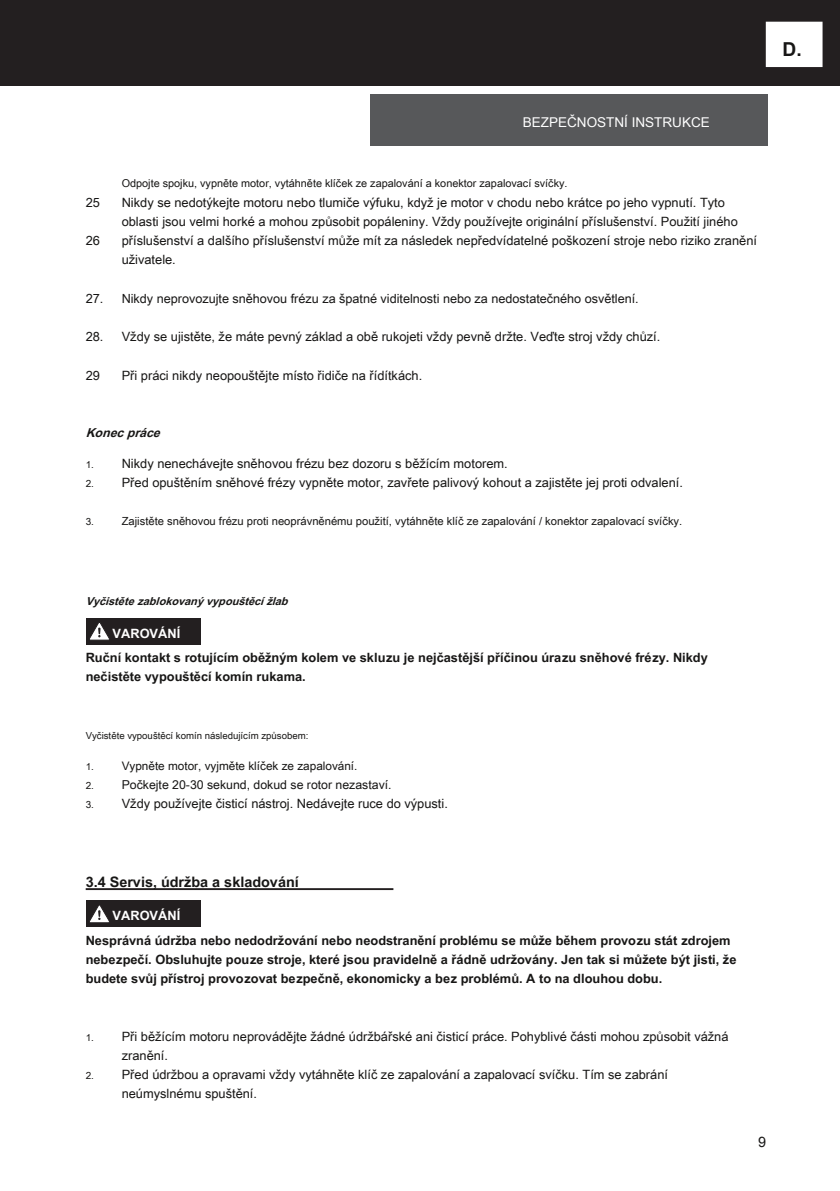
<style>
.page{position:relative;width:840px;height:1191px;background:#fff}
.page>*{position:absolute;margin:0;border:0;box-sizing:border-box;transform-origin:0 0}
.t1{font:700 19.2px "Arial Unicode MS";color:#171615}
.t2{font:700 14.4px "Arial Unicode MS";color:#171615}
.t3{font:14.4px "Arial Unicode MS";color:#171615}
.t4{font:13.4px "Arial Unicode MS";color:#fff}
.t5{font:12.8px/19.2px "Arial Unicode MS";color:#171615}
.t6{font:700 12.8px/19.2px "Arial Unicode MS";color:#171615}
.t7{font:700 12.8px "Arial Unicode MS";color:#fff}
.t8{font:12.6px "Arial Unicode MS";color:#171615}
.t9{font:italic 700 12.4px "Arial Unicode MS";color:#171615}
.t10{font:12.2px "Arial Unicode MS";color:#171615}
.t11{font:11.8px "Arial Unicode MS";color:#171615}
.t12{font:11.2px "Arial Unicode MS";color:#171615}
.t13{font:italic 700 11px "Arial Unicode MS";color:#171615}
.t14{font:10.8px "Arial Unicode MS";color:#171615}
.t15{font:10px "Arial Unicode MS";color:#171615}
.t16{font:9.6px "Arial Unicode MS";color:#171615}
.s1{font-size:10px}
</style>
<div class="page">
<div style="left:0;top:0;width:839px;height:86px;background:#231f20"></div>
<div style="left:370px;top:94px;width:397px;height:51px;background:#57585a"></div>
<hr style="left:86px;top:888px;width:307px;height:2px;background:#231f20">
<div style="left:86px;top:618px;width:114px;height:26px;background:#231f20"></div>
<svg style="left:90px;top:623px;width:19px;height:17px"></svg>
<div style="left:86px;top:901px;width:114px;height:26px;background:#231f20"></div>
<svg style="left:89px;top:905px;width:20px;height:18px"></svg>
<div style="left:766px;top:23px;width:55px;height:43px;background:#fff"></div>
<div style="left:765px;top:22px;width:57px;height:45px;border:2px solid #fff"></div>
<p class="t4" style="left:522px;top:113px;width:188px">BEZPEČNOSTNÍ INSTRUKCE</p>
<p class="t5" style="left:86px;top:192px;width:16px">25</p>
<p class="t5" style="left:86px;top:230px;width:16px">26</p>
<p class="t5" style="left:86px;top:288px;width:19px">27.</p>
<p class="t5" style="left:86px;top:326px;width:19px">28.</p>
<p class="t5" style="left:86px;top:365px;width:16px">29</p>
<p class="t14" style="left:122px;top:176px;width:447px">Odpojte spojku, vypněte motor, vytáhněte klíček ze zapalování a konektor zapalovací svíčky.</p>
<p class="t5" style="left:122px;top:192px;width:636px">Nikdy se nedotýkejte motoru nebo tlumiče výfuku, když je motor v chodu nebo krátce po jeho vypnutí. Tyto oblasti jsou velmi horké a mohou způsobit popáleniny. Vždy používejte originální příslušenství. Použití jiného příslušenství a dalšího příslušenství může mít za následek nepředvídatelné poškození stroje nebo riziko zranění uživatele.</p>
<p class="t8" style="left:122px;top:289px;width:518px">Nikdy neprovozujte sněhovou frézu za špatné viditelnosti nebo za nedostatečného osvětlení.</p>
<p class="t5" style="left:122px;top:326px;width:540px">Vždy se ujistěte, že máte pevný základ a obě rukojeti vždy pevně držte. Veďte stroj vždy chůzí.</p>
<p class="t5" style="left:122px;top:365px;width:302px">Při práci nikdy neopouštějte místo řidiče na řídítkách.</p>
<p class="t9" style="left:86px;top:424px;width:80px">Konecpráce</p>
<p class="t5" style="left:86px;top:453px;width:423px"><span class="s1">1.</span> Nikdy nenechávejte sněhovou frézu bez dozoru s běžícím motorem.</p>
<p class="t5" style="left:86px;top:472px;width:598px"><span class="s1">2.</span> Před opuštěním sněhové frézy vypněte motor, zavřete palivový kohout a zajistěte jej proti odvalení.</p>
<p class="t15" style="left:86px;top:514px;width:10px">3.</p>
<p class="t12" style="left:122px;top:513px;width:561px">Zajistěte sněhovou frézu proti neoprávněnému použití, vytáhněte klíč ze zapalování / konektor zapalovací svíčky.</p>
<h1 class="t1" style="left:782px;top:35px;width:21px">D.</h1>
<p class="t13" style="left:86px;top:593px;width:208px">Vyčistětezablokovanývypouštěcížlab</p>
<p class="t7" style="left:112px;top:624px;width:69px">VAROVÁNÍ</p>
<p class="t6" style="left:86px;top:647px;width:623px">Ruční kontakt s rotujícím oběžným kolem ve skluzu je nejčastější příčinou úrazu sněhové frézy. Nikdy nečistěte vypouštěcí komín rukama.</p>
<p class="t16" style="left:86px;top:728px;width:224px">Vyčistěte vypouštěcí komín následujícím způsobem:</p>
<p class="t11" style="left:86px;top:757px;width:273px"><span class="s1">1.</span> Vypněte motor, vyjměte klíček ze zapalování.</p>
<p class="t10" style="left:86px;top:775px;width:307px"><span class="s1">2.</span> Počkejte 20-30 sekund, dokud se rotor nezastaví.</p>
<p class="t5" style="left:86px;top:793px;width:363px"><span class="s1">3.</span> Vždy používejte čisticí nástroj. Nedávejte ruce do výpusti.</p>
<p class="t2" style="left:86px;top:871px;width:214px">3.4 Servis, údržba a skladování</p>
<p class="t7" style="left:112px;top:906px;width:69px">VAROVÁNÍ</p>
<p class="t6" style="left:86px;top:930px;width:652px">Nesprávná údržba nebo nedodržování nebo neodstranění problému se může během provozu stát zdrojem nebezpečí. Obsluhujte pouze stroje, které jsou pravidelně a řádně udržovány. Jen tak si můžete být jisti, že budete svůj přístroj provozovat bezpečně, ekonomicky a bez problémů. A to na dlouhou dobu.</p>
<p class="t5" style="left:122px;top:1026px;width:608px;text-indent:-36px"><span class="s1">1.</span> Při běžícím motoru neprovádějte žádné údržbářské ani čisticí práce. Pohyblivé části mohou způsobit vážná zranění.</p>
<p class="t5" style="left:122px;top:1064px;width:547px;text-indent:-36px"><span class="s1">2.</span> Před údržbou a opravami vždy vytáhněte klíč ze zapalování a zapalovací svíčku. Tím se zabrání neúmyslnému spuštění.</p>
<p class="t3" style="left:757px;top:1132px;width:10px">9</p>
</div>
